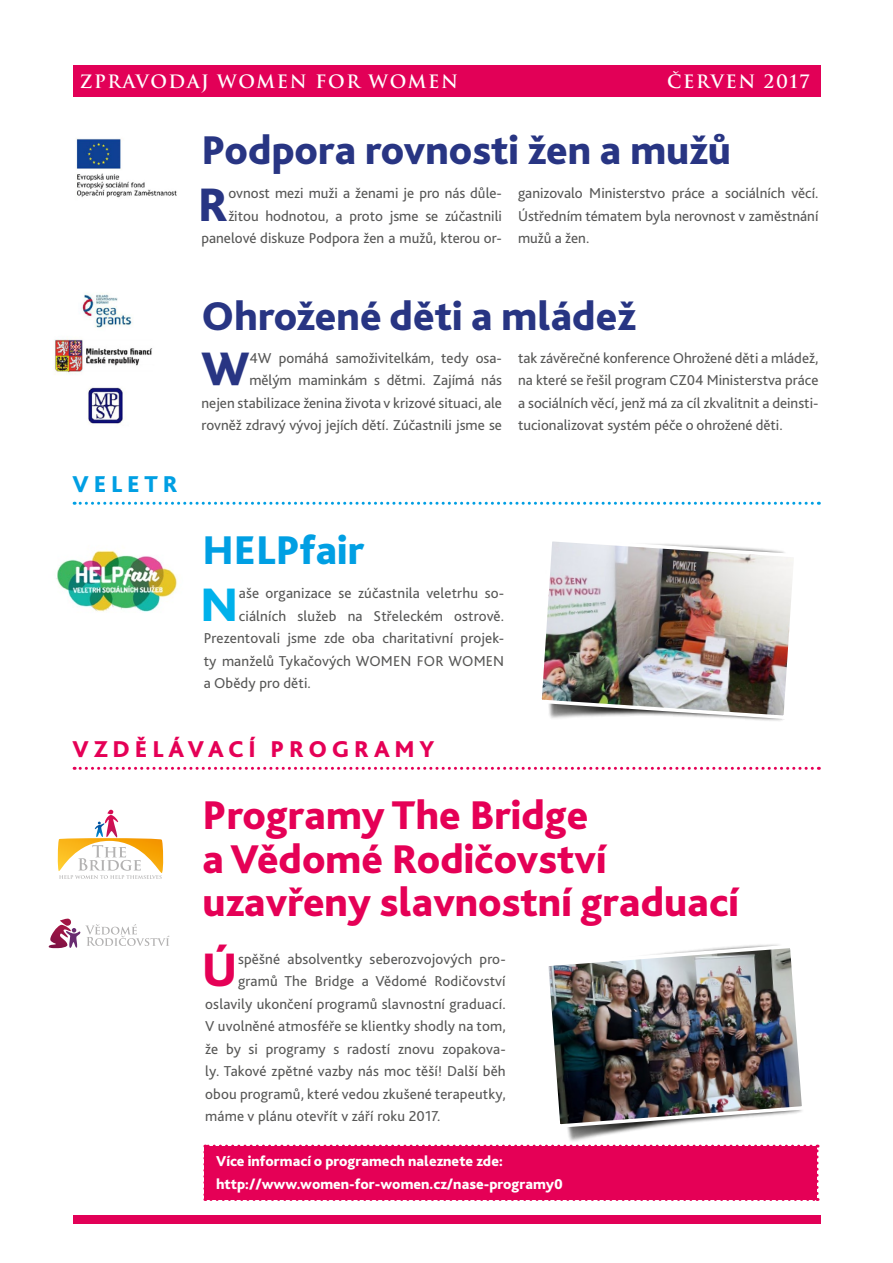
<style>
.page{position:relative;width:893px;height:1263px;background:#fff}
.page>*{position:absolute;margin:0;border:0;box-sizing:border-box;transform-origin:0 0}
.t1{font:800 49.2px "Bliss 2";color:#283583}
.t2{font:800 49.2px "Bliss 2";color:#00b1eb}
.t3{font:800 49.2px "Bliss 2";color:#e50056}
.t4{font:800 42px/43.5px "Bliss 2";color:#e50056}
.t5{font:800 42px "Bliss 2";color:#283583}
.t6{font:800 42px "Bliss 2";color:#009fe3}
.t7{font:800 24px "Bliss 2";letter-spacing:.2em;color:#e50056}
.t8{font:800 24px "Bliss 2";letter-spacing:.2em;color:#009fe3}
.t9{font:700 18px "Trajan CE";letter-spacing:.09em;color:#fff}
.t10{font:15px/22.5px "Bliss 2";letter-spacing:.005em;color:#575756;text-align:right}
.t11{font:800 15px/22.5px "Bliss 2";color:#fff}
</style>
<div class="page">
<div style="left:73px;top:1215px;width:748px;height:9px;background:#e20057"></div>
<div style="left:73px;top:65px;width:748px;height:32px;background:#e20057"></div>
<img style="left:76px;top:138px;width:101px;height:60px">
<img style="left:54px;top:293px;width:99px;height:131px">
<svg style="left:74px;top:502px;width:745px;height:3px"></svg>
<svg style="left:74px;top:767px;width:745px;height:3px"></svg>
<img style="left:541px;top:541px;width:253px;height:180px">
<img style="left:567px;top:1130px;width:253px;height:17px">
<img style="left:548px;top:944px;width:254px;height:186px">
<img style="left:56px;top:550px;width:122px;height:62px">
<div style="left:203px;top:1144px;width:616px;height:57px;background:#e50056"></div>
<svg style="left:57px;top:810px;width:107px;height:69px"></svg>
<svg style="left:48px;top:919px;width:122px;height:29px"></svg>
<p class="t9" style="left:80px;top:70px;width:380px">ZPRAVODAJ WOMEN FOR WOMEN</p>
<p class="t9" style="left:667px;top:70px;width:144px">ČERVEN 2017</p>
<h2 class="t5" style="left:202px;top:124px;width:531px">Podpora rovnosti žen a mužů</h2>
<p class="t10" style="left:202px;top:182px;width:302px">ovnost mezi muži a ženami je pro nás důle&shy;žitou hodnotou, a proto jsme se zúčastnili panelové diskuze Podpora žen a mužů, kterou or-</p>
<p class="t10" style="left:518px;top:182px;width:302px;text-align:justify">ganizovalo Ministerstvo práce a sociálních věcí.<br>Ústředním tématem byla nerovnost v zaměstnání mužů a žen.</p>
<h1 class="t1" style="left:198px;top:174px;width:32px">R</h1>
<h2 class="t5" style="left:202px;top:290px;width:436px">Ohrožené děti a mládež</h2>
<h3 class="t8" style="left:73px;top:469px;width:107px">VELETR</h3>
<p class="t10" style="left:202px;top:346px;width:302px">4W pomáhá samoživitelkám, tedy osa-<br>mělým maminkám s dětmi. Zajímá nás<br>nejen stabilizace ženina života v krizové situaci, ale rovněž zdravý vývoj jejích dětí. Zúčastnili jsme se</p>
<p class="t10" style="left:518px;top:346px;width:302px;text-align:justify">tak závěrečné konference Ohrožené děti a mládež, na které se řešil program CZ04 Ministerstva práce a sociálních věcí, jenž má za cíl zkvalitnit a deinsti&shy;tucionalizovat systém péče o ohrožené děti.</p>
<h1 class="t1" style="left:201px;top:338px;width:49px">W</h1>
<h2 class="t6" style="left:203px;top:524px;width:163px">HELPfair</h2>
<h1 class="t2" style="left:200px;top:574px;width:40px">N</h1>
<p class="t10" style="left:239px;top:582px;width:267px">aše organizace se zúčastnila veletrhu so-</p>
<p class="t10" style="left:239px;top:604px;width:267px">ciálních služeb na Střeleckém ostrově.</p>
<p class="t10" style="left:204px;top:627px;width:302px">Prezentovali jsme zde oba charitativní projek-</p>
<p class="t10" style="left:204px;top:649px;width:302px">ty manželů Tykačových WOMEN FOR WOMEN</p>
<p class="t10" style="left:204px;top:672px;width:109px">a Obědy pro děti.</p>
<h3 class="t7" style="left:73px;top:734px;width:363px">VZDĚLÁVACÍ PROGRAMY</h3>
<h2 class="t4" style="left:203px;top:792px;width:538px">Programy The Bridge aVědomé Rodičovství uzavřeny slavnostní graduací</h2>
<h1 class="t3" style="left:202px;top:939px;width:37px">Ú</h1>
<p class="t10" style="left:238px;top:947px;width:269px">spěšné absolventky seberozvojových pro-</p>
<p class="t10" style="left:238px;top:970px;width:269px">gramů The Bridge a Vědomé Rodičovství</p>
<p class="t10" style="left:205px;top:992px;width:302px">oslavily ukončení programů slavnostní graduací.</p>
<p class="t10" style="left:205px;top:1015px;width:302px">V uvolněné atmosféře se klientky shodly na tom,</p>
<p class="t10" style="left:205px;top:1037px;width:302px">že by si programy s radostí znovu zopakova-</p>
<p class="t10" style="left:205px;top:1060px;width:302px">ly. Takové zpětné vazby nás moc těší! Další běh</p>
<p class="t10" style="left:205px;top:1082px;width:302px">obou programů, které vedou zkušené terapeutky,</p>
<p class="t10" style="left:205px;top:1105px;width:237px">máme v plánu otevřít v září roku 2017.</p>
<p class="t11" style="left:216px;top:1150px;width:348px">Více informací o programech naleznete zde: http://www.women-for-women.cz/nase-programy0</p>
</div>
